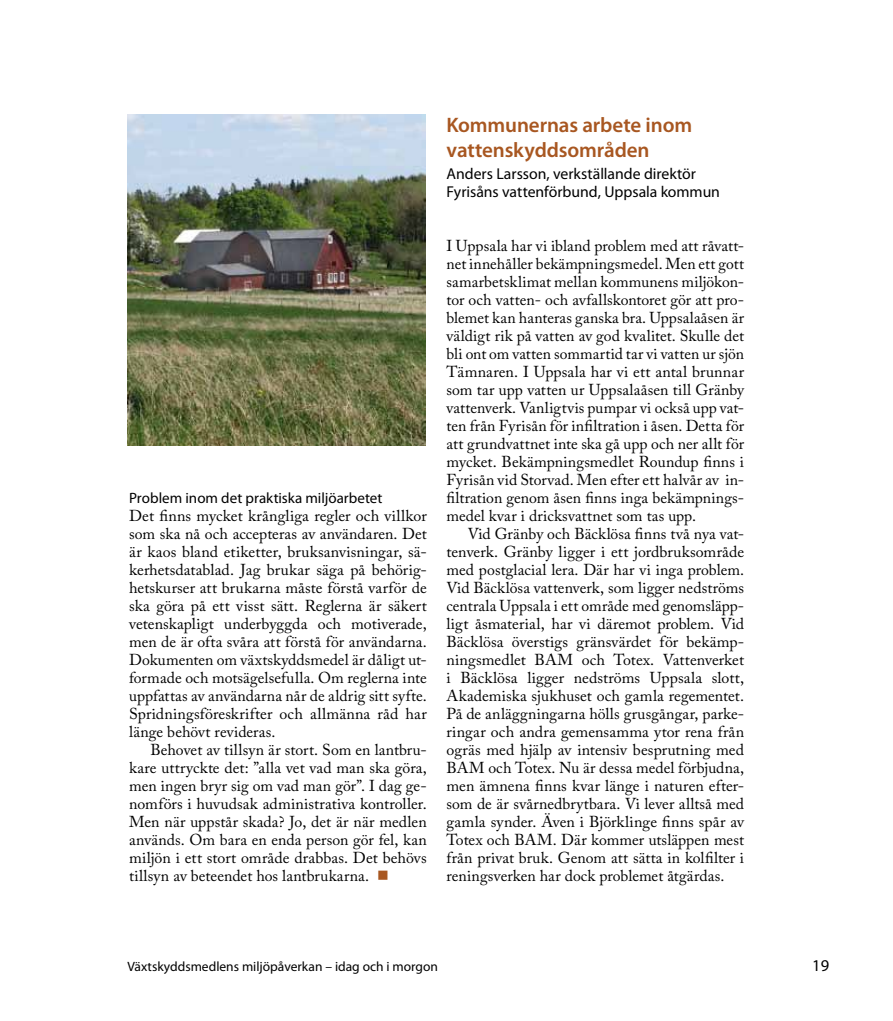
<style>
.page{position:relative;width:893px;height:1021px;background:#fff}
.page>*{position:absolute;margin:0;border:0;box-sizing:border-box;transform-origin:0 0}
.t1{font:600 21px/25.2px "Myriad Pro";letter-spacing:-.005em;color:#a85721}
.t2{font:16.5px "Myriad Pro";color:#000}
.t3{font:15.75px/18px "Adobe Caslon Pro";letter-spacing:.005em;color:#000;text-align:justify}
.t4{font:15.75px/18px "Myriad Pro";color:#000}
.t5{font:15px "Myriad Pro";color:#000}
.t6{font:13.5px "Myriad Pro";color:#000}
.s1{color:#a85721}
</style>
<div class="page">
<img style="left:128px;top:115px;width:297px;height:331px">
<p class="t5" style="left:129px;top:488px;width:255px">Problem inom det praktiska miljöarbetet</p>
<p class="t3" style="left:129px;top:506px;width:299px">Det finns mycket krångliga regler och villkor som ska nå och accepteras av användaren. Det är kaos bland etiketter, bruksanvisningar, sä&shy;kerhetsdatablad. Jag brukar säga på behörig&shy;hetskurser att brukarna måste förstå varför de ska göra på ett visst sätt. Reglerna är säkert vetenskapligt underbyggda och motiverade, men de är ofta svåra att förstå för användarna.<br>Dokumenten om växtskyddsmedel är dåligt ut&shy;formade och motsägelsefulla. Om reglerna inte uppfattas av användarna når de aldrig sitt syfte.<br>Spridningsföreskrifter och allmänna råd har länge behövt revideras.</p>
<p class="t3" style="left:129px;top:740px;width:299px;text-indent:21px">Behovet av tillsyn är stort. Som en lantbru&shy;kare uttryckte det: ”alla vet vad man ska göra, men ingen bryr sig om vad man gör”. I dag ge&shy;nomförs i huvudsak administrativa kontroller.<br>Men när uppstår skada? Jo, det är när medlen används. Om bara en enda person gör fel, kan miljön i ett stort område drabbas. Det behövs tillsyn av beteendet hos lantbrukarna. <span class="s1">■</span></p>
<h1 class="t1" style="left:446px;top:112px;width:247px">Kommunernas arbete inom vattenskyddsområden</h1>
<p class="t4" style="left:446px;top:165px;width:275px">Anders Larsson, verkställande direktör<br>Fyrisåns vattenförbund, Uppsala kommun</p>
<p class="t3" style="left:446px;top:236px;width:299px">I Uppsala har vi ibland problem med att råvatt&shy;net innehåller bekämpningsmedel. Men ett gott samarbetsklimat mellan kommunens miljökon&shy;tor och vatten- och avfallskontoret gör att pro&shy;blemet kan hanteras ganska bra. Uppsalaåsen är väldigt rik på vatten av god kvalitet. Skulle det bli ont om vatten sommartid tar vi vatten ur sjön Tämnaren. I Uppsala har vi ett antal brunnar som tar upp vatten ur Uppsalaåsen till Gränby vattenverk. Vanligtvis pumpar vi också upp vat&shy;ten från Fyrisån för infiltration i åsen. Detta för att grundvattnet inte ska gå upp och ner allt för mycket. Bekämpningsmedlet Roundup finns i Fyrisån vid Storvad. Men efter ett halvår av in&shy;filtration genom åsen finns inga bekämpnings&shy;medel kvar i dricksvattnet som tas upp.</p>
<p class="t3" style="left:446px;top:524px;width:299px;text-indent:21px">Vid Gränby och Bäcklösa finns två nya vat&shy;tenverk. Gränby ligger i ett jordbruksområde med postglacial lera. Där har vi inga problem.<br>Vid Bäcklösa vattenverk, som ligger nedströms centrala Uppsala i ett område med genomsläpp&shy;ligt åsmaterial, har vi däremot problem. Vid Bäcklösa överstigs gränsvärdet för bekämp&shy;ningsmedlet BAM och Totex. Vattenverket i Bäcklösa ligger nedströms Uppsala slott, Akademiska sjukhuset och gamla regementet.<br>På de anläggningarna hölls grusgångar, parke&shy;ringar och andra gemensamma ytor rena från ogräs med hjälp av intensiv besprutning med BAM och Totex. Nu är dessa medel förbjudna, men ämnena finns kvar länge i naturen efter&shy;som de är svårnedbrytbara. Vi lever alltså med gamla synder. Även i Björklinge finns spår av Totex och BAM. Där kommer utsläppen mest från privat bruk. Genom att sätta in kolfilter i reningsverken har dock problemet åtgärdas.</p>
<p class="t6" style="left:128px;top:958px;width:312px">Växtskyddsmedlens miljöpåverkan – idag och i morgon</p>
<p class="t2" style="left:812px;top:955px;width:18px">19</p>
</div>
